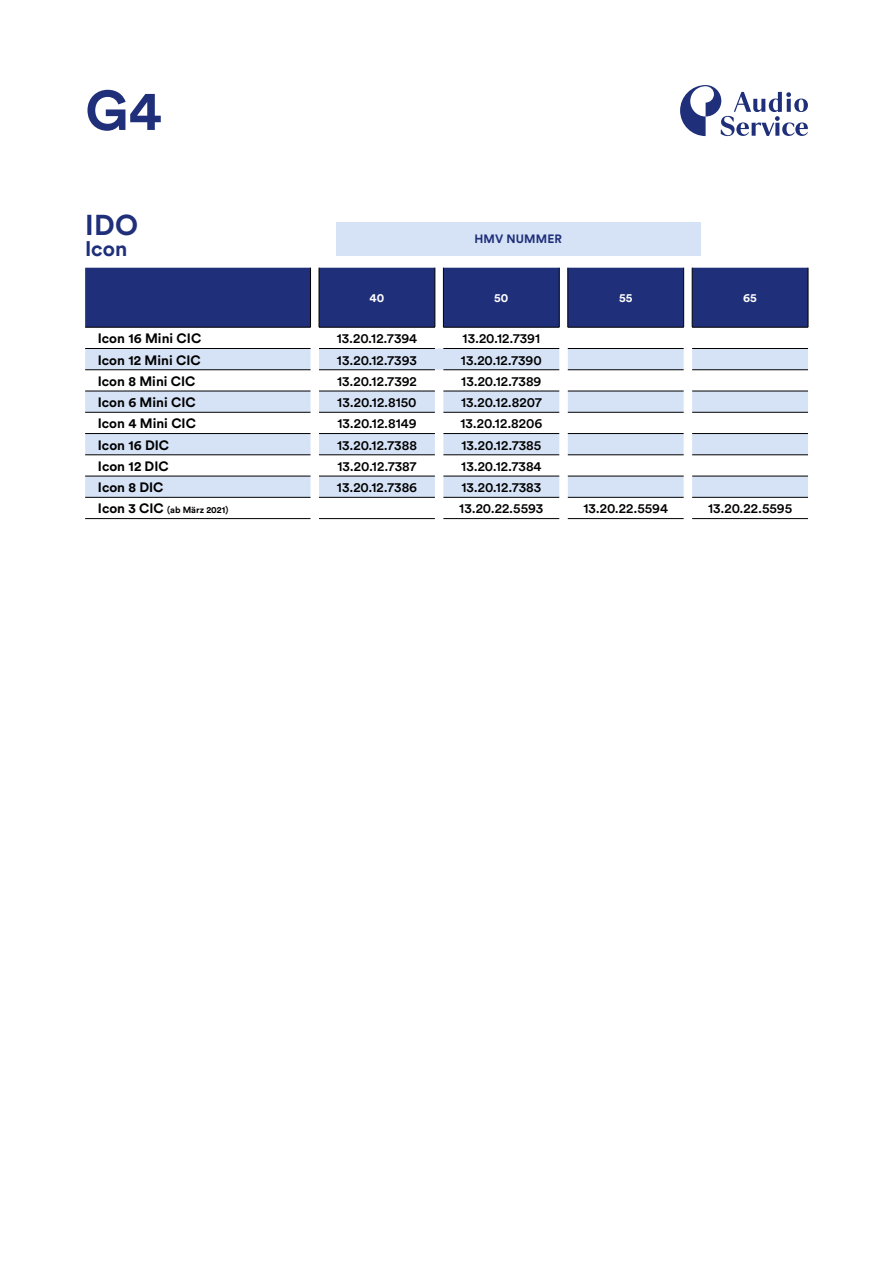
<style>
.page{position:relative;width:893px;height:1263px;background:#fff}
.page>*{position:absolute;margin:0;border:0;box-sizing:border-box;transform-origin:0 0}
.t1{font:700 55.5px "Circular Pro";color:#1f2f79}
.t2{font:700 28.5px "Circular Pro";color:#1f2f79}
.t3{font:700 21px "Circular Pro";color:#1f2f79}
.t4{font:500 13.5px "Circular Pro";color:#000}
.t5{font:700 13.5px "Circular Pro";color:#000}
.t6{font:700 12px "Circular Pro";letter-spacing:.01em;color:#1f2f79}
.t7{font:700 12px "Circular Pro";color:#fff}
.t8{font:700 9px "Circular Pro";color:#000}
.s1{font-size:13.5px}
</style>
<div class="page">
<div style="left:85px;top:268px;width:723px;height:59px;background:#1f2f79"></div>
<svg style="left:85px;top:455px;width:723px;height:42px"></svg>
<svg style="left:85px;top:348px;width:723px;height:107px;fill:#d6e3f6"></svg>
<hr style="left:310px;top:268px;width:1px;height:59px;background:#000">
<hr style="left:319px;top:268px;width:1px;height:59px;background:#000">
<hr style="left:443px;top:268px;width:1px;height:59px;background:#000">
<hr style="left:567px;top:268px;width:1px;height:59px;background:#000">
<hr style="left:692px;top:268px;width:1px;height:59px;background:#000">
<hr style="left:435px;top:268px;width:1px;height:59px;background:#000">
<hr style="left:559px;top:268px;width:1px;height:59px;background:#000">
<hr style="left:683px;top:268px;width:1px;height:59px;background:#000">
<hr style="left:808px;top:268px;width:1px;height:59px;background:#000">
<hr style="left:85px;top:327px;width:226px;height:1px;background:#000">
<hr style="left:319px;top:327px;width:116px;height:1px;background:#000">
<hr style="left:443px;top:327px;width:116px;height:1px;background:#000">
<hr style="left:568px;top:327px;width:116px;height:1px;background:#000">
<hr style="left:692px;top:327px;width:116px;height:1px;background:#000">
<hr style="left:319px;top:348px;width:116px;height:1px;background:#000">
<hr style="left:443px;top:348px;width:116px;height:1px;background:#000">
<hr style="left:85px;top:454px;width:225px;height:1px;background:#000">
<hr style="left:319px;top:454px;width:116px;height:1px;background:#000">
<hr style="left:319px;top:369px;width:116px;height:1px;background:#000">
<hr style="left:443px;top:454px;width:116px;height:1px;background:#000">
<hr style="left:443px;top:369px;width:116px;height:1px;background:#000">
<hr style="left:568px;top:369px;width:116px;height:1px;background:#000">
<hr style="left:692px;top:369px;width:116px;height:1px;background:#000">
<hr style="left:568px;top:412px;width:116px;height:1px;background:#000">
<hr style="left:692px;top:412px;width:116px;height:1px;background:#000">
<hr style="left:568px;top:454px;width:116px;height:1px;background:#000">
<hr style="left:692px;top:454px;width:116px;height:1px;background:#000">
<hr style="left:85px;top:476px;width:225px;height:1px;background:#000">
<hr style="left:319px;top:476px;width:116px;height:1px;background:#000">
<hr style="left:443px;top:476px;width:116px;height:1px;background:#000">
<hr style="left:568px;top:476px;width:116px;height:1px;background:#000">
<hr style="left:692px;top:476px;width:116px;height:1px;background:#000">
<hr style="left:85px;top:391px;width:225px;height:1px;background:#000">
<hr style="left:319px;top:391px;width:116px;height:1px;background:#000">
<hr style="left:443px;top:391px;width:116px;height:1px;background:#000">
<hr style="left:85px;top:412px;width:225px;height:1px;background:#000">
<hr style="left:319px;top:412px;width:116px;height:1px;background:#000">
<hr style="left:443px;top:412px;width:116px;height:1px;background:#000">
<hr style="left:85px;top:433px;width:225px;height:1px;background:#000">
<hr style="left:85px;top:497px;width:225px;height:1px;background:#000">
<hr style="left:319px;top:433px;width:116px;height:1px;background:#000">
<hr style="left:319px;top:497px;width:116px;height:1px;background:#000">
<hr style="left:443px;top:433px;width:116px;height:1px;background:#000">
<hr style="left:443px;top:497px;width:116px;height:1px;background:#000">
<hr style="left:568px;top:348px;width:116px;height:1px;background:#000">
<hr style="left:692px;top:348px;width:116px;height:1px;background:#000">
<hr style="left:568px;top:391px;width:116px;height:1px;background:#000">
<hr style="left:692px;top:391px;width:116px;height:1px;background:#000">
<hr style="left:568px;top:433px;width:116px;height:1px;background:#000">
<hr style="left:692px;top:433px;width:116px;height:1px;background:#000">
<hr style="left:568px;top:497px;width:116px;height:1px;background:#000">
<hr style="left:692px;top:497px;width:116px;height:1px;background:#000">
<hr style="left:85px;top:518px;width:225px;height:1px;background:#000">
<hr style="left:319px;top:518px;width:116px;height:1px;background:#000">
<hr style="left:443px;top:518px;width:116px;height:1px;background:#000">
<hr style="left:568px;top:518px;width:116px;height:1px;background:#000">
<hr style="left:692px;top:518px;width:116px;height:1px;background:#000">
<hr style="left:85px;top:348px;width:225px;height:1px;background:#000">
<hr style="left:85px;top:369px;width:225px;height:1px;background:#000">
<div style="left:336px;top:222px;width:365px;height:34px;background:#d6e3f6"></div>
<svg style="left:680px;top:85px;width:128px;height:51px"></svg>
<h1 class="t1" style="left:85px;top:72px;width:78px">G4</h1>
<h2 class="t2" style="left:85px;top:205px;width:54px">IDO</h2>
<h3 class="t3" style="left:85px;top:234px;width:44px">Icon</h3>
<p class="t6" style="left:474px;top:230px;width:89px">HMV NUMMER</p>
<p class="t7" style="left:370px;top:290px;width:16px">40</p>
<p class="t7" style="left:494px;top:290px;width:16px">50</p>
<p class="t7" style="left:619px;top:290px;width:15px">55</p>
<p class="t7" style="left:743px;top:290px;width:15px">65</p>
<p class="t5" style="left:98px;top:329px;width:105px">Icon 16 Mini CIC</p>
<p class="t4" style="left:337px;top:329px;width:82px">13.20.12.7394</p>
<p class="t4" style="left:463px;top:329px;width:79px">13.20.12.7391</p>
<p class="t5" style="left:98px;top:351px;width:104px">Icon 12 Mini CIC</p>
<p class="t4" style="left:337px;top:351px;width:81px">13.20.12.7393</p>
<p class="t4" style="left:461px;top:351px;width:82px">13.20.12.7390</p>
<p class="t5" style="left:98px;top:372px;width:99px">Icon 8 Mini CIC</p>
<p class="t4" style="left:337px;top:372px;width:81px">13.20.12.7392</p>
<p class="t4" style="left:461px;top:372px;width:82px">13.20.12.7389</p>
<p class="t5" style="left:98px;top:393px;width:99px">Icon 6 Mini CIC</p>
<p class="t4" style="left:337px;top:393px;width:81px">13.20.12.8150</p>
<p class="t4" style="left:461px;top:393px;width:82px">13.20.12.8207</p>
<p class="t5" style="left:98px;top:414px;width:100px">Icon 4 Mini CIC</p>
<p class="t4" style="left:337px;top:414px;width:81px">13.20.12.8149</p>
<p class="t4" style="left:460px;top:414px;width:83px">13.20.12.8206</p>
<p class="t5" style="left:98px;top:436px;width:73px">Icon 16 DIC</p>
<p class="t4" style="left:337px;top:436px;width:81px">13.20.12.7388</p>
<p class="t4" style="left:461px;top:436px;width:81px">13.20.12.7385</p>
<p class="t5" style="left:98px;top:457px;width:72px">Icon 12 DIC</p>
<p class="t4" style="left:337px;top:457px;width:81px">13.20.12.7387</p>
<p class="t4" style="left:461px;top:457px;width:82px">13.20.12.7384</p>
<p class="t5" style="left:98px;top:478px;width:67px">Icon 8 DIC</p>
<p class="t4" style="left:337px;top:478px;width:82px">13.20.12.7386</p>
<p class="t4" style="left:461px;top:478px;width:81px">13.20.12.7383</p>
<p class="t8" style="left:98px;top:504px;width:132px"><span class="s1">Icon 3 CIC</span> (ab März 2021)</p>
<p class="t4" style="left:459px;top:499px;width:86px">13.20.22.5593</p>
<p class="t4" style="left:583px;top:499px;width:86px">13.20.22.5594</p>
<p class="t4" style="left:708px;top:499px;width:86px">13.20.22.5595</p>
</div>
